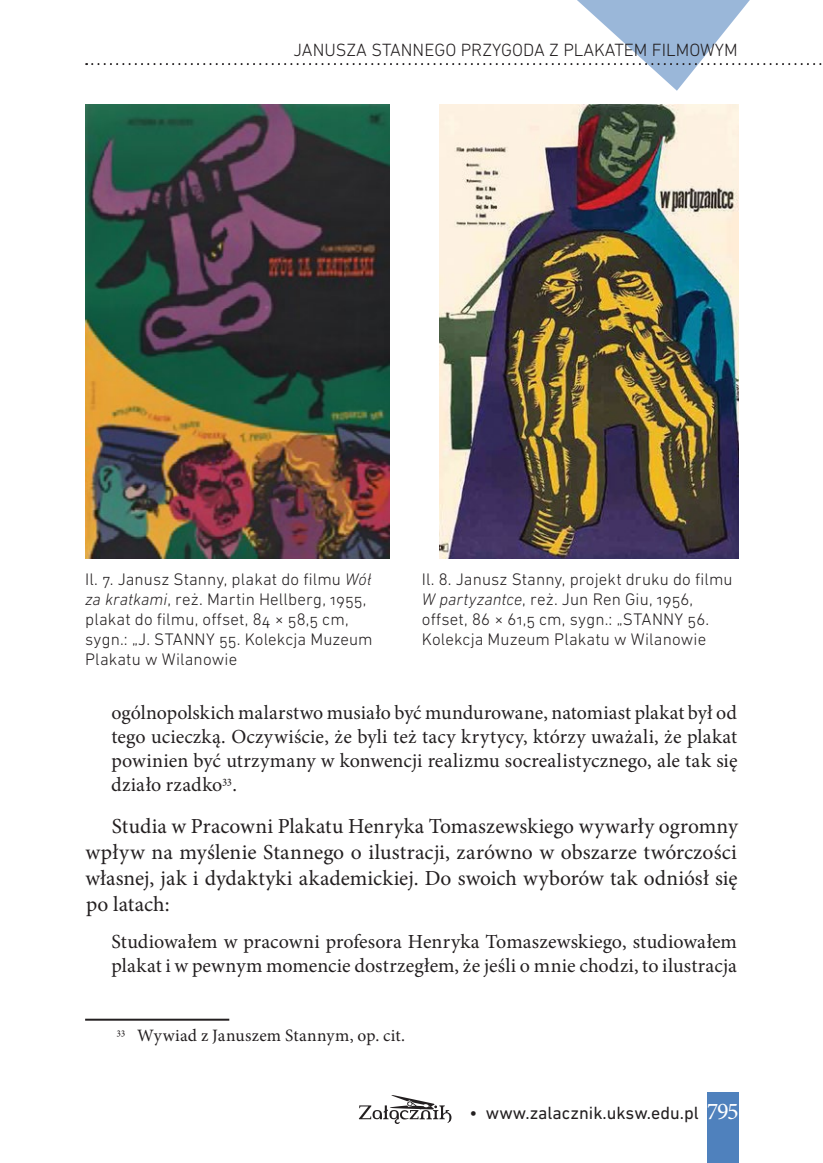
<style>
.page{position:relative;width:823px;height:1163px;background:#fff}
.page>*{position:absolute;margin:0;border:0;box-sizing:border-box;transform-origin:0 0}
.t1{font:24px "Minion Pro";color:#fff}
.t2{font:21.4px/26px "Minion Pro";letter-spacing:.005em;color:#231f20;text-align:justify}
.t3{font:20px/24px "Minion Pro";letter-spacing:.005em;color:#231f20;text-align:justify}
.t4{font:300 18px "DIN Next LT Pro";color:#231f20}
.t5{font:18px "DIN Next LT Pro";color:#231f20}
.t6{font:17.4px "Minion Pro";letter-spacing:.01em;color:#231f20}
.t7{font:300 17px/20px "DIN Next LT Pro";letter-spacing:.01em;color:#231f20}
.s1{font-style:italic}
</style>
<div class="page">
<div style="left:707px;top:1092px;width:31px;height:70px;background:#4f81bd"></div>
<svg style="left:86px;top:0;width:736px;height:91px"></svg>
<svg style="left:358px;top:1095px;width:93px;height:28px"></svg>
<hr style="left:85px;top:1018px;width:144px;height:2px;background:#231f20">
<img style="left:85px;top:104px;width:304px;height:454px">
<img style="left:439px;top:104px;width:298px;height:454px">
<p class="t4" style="left:293px;top:39px;width:445px">Janusza Stannego przygoda z plakatem filmowym</p>
<p class="t7" style="left:85px;top:568px;width:287px">I l. 7. Janusz Stanny, plakat do filmu <span class="s1">Wół za kratkami</span>, reż. Martin Hellberg, 1955, plakat do filmu, offset, 84 × 58,5 cm, sygn.: „J. STANNY</p>
<p class="t7" style="left:85px;top:628px;width:289px;text-indent:134px">55. Kolekcja M uzeum<br>Plakatu w Wilanowie</p>
<p class="t7" style="left:421px;top:568px;width:312px">I l. 8. Janusz Stanny, projekt druku do filmu<br><span class="s1">W partyzantce</span>, reż. Jun Ren Giu, 1956, offset, 86 × 61,5 cm, sygn.: „STANNY</p>
<p class="t7" style="left:421px;top:608px;width:288px;text-align:right">56.<br>Kolekcja M uzeum Plakatu w Wilanowie</p>
<p class="t3" style="left:111px;top:700px;width:627px">ogólnopolskich malarstwo musiało być mundurowane, natomiast plakat był od tego ucieczką. Oczywiście, że byli też tacy krytycy, którzy uważali, że plakat powinien być utrzymany w konwencji realizmu socrealistycznego, ale tak się działo rzadko<sup>33</sup>.</p>
<p class="t2" style="left:85px;top:812px;width:653px;text-indent:26px">Studia w Pracowni Plakatu Henryka Tomaszewskiego wywarły ogromny wpływ na myślenie Stannego o ilustracji, zarówno w obszarze twórczości własnej, jak i dydaktyki akademickiej. Do swoich wyborów tak odniósł się po latach:</p>
<p class="t3" style="left:111px;top:929px;width:626px">Studiowałem w pracowni profesora Henryka Tomaszewskiego, studiowałem plakat i w pewnym momencie dostrzegłem, że jeśli o mnie chodzi, to ilustracja</p>
<p class="t6" style="left:117px;top:1023px;width:290px"><sup>33</sup> Wywiad z Januszem Stannym, op. cit.</p>
<p class="t5" style="left:469px;top:1101px;width:231px">• www.zalacznik.uksw.edu.pl</p>
<p class="t1" style="left:706px;top:1094px;width:33px">795</p>
</div>
